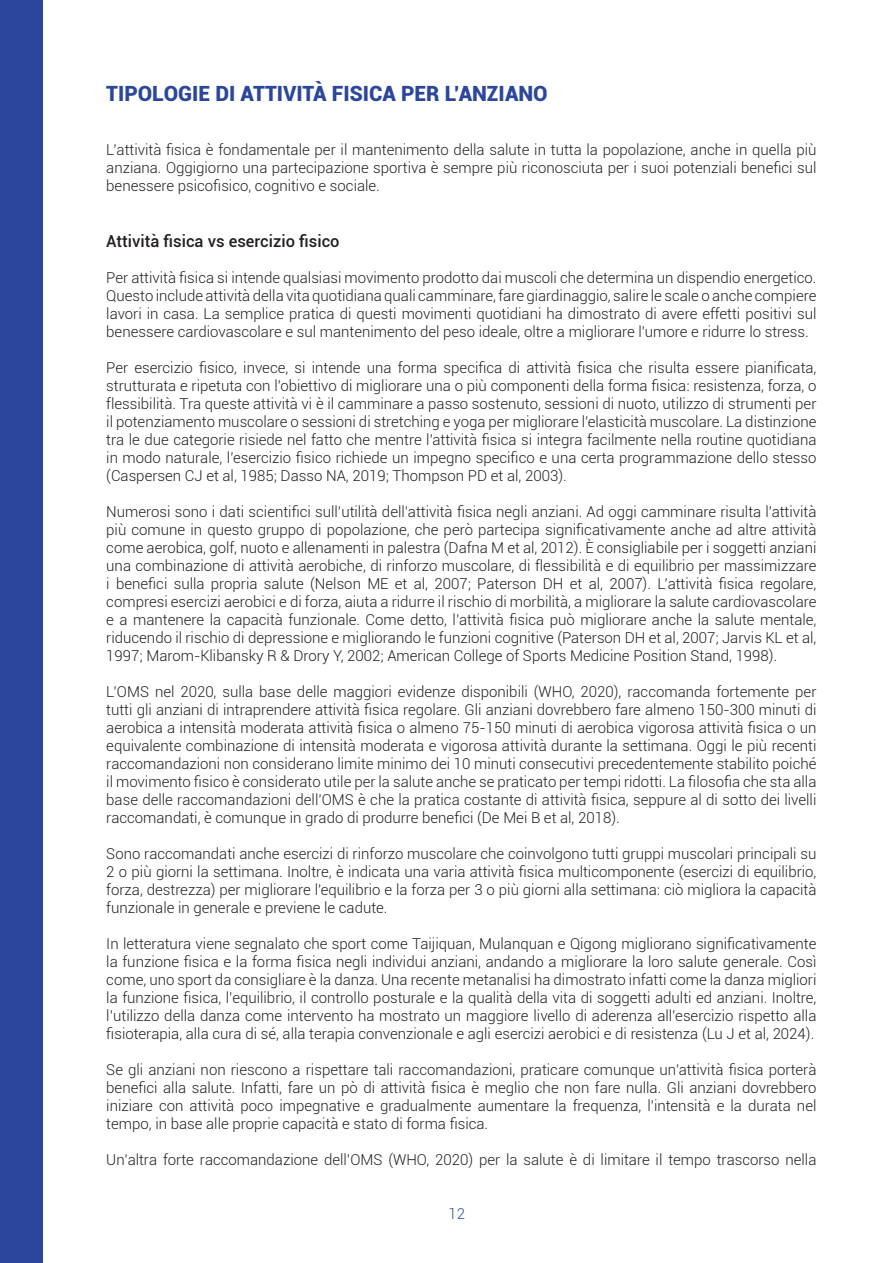
<style>
.page{position:relative;width:893px;height:1263px;background:#fff}
.page>*{position:absolute;margin:0;border:0;box-sizing:border-box;transform-origin:0 0}
.TITOLO_GRANDE_BLU{font:900 21px "Roboto";color:#2b469b}
.Sottotitoli{font:500 16.5px "Roboto";color:#231f20}
.t1{font:300 15px/18px "Roboto";color:#231f20;text-align:justify}
.t2{font:300 15px "Roboto";color:#31499a}
</style>
<div class="page">
<div style="left:0;top:0;width:43px;height:1263px;background:#2b469b"></div>
<p class="TITOLO_GRANDE_BLU" style="left:106px;top:78px;width:443px">TIPOLOGIE DI ATTIVITÀ FISICA PER L’ANZIANO</p>
<p class="t1" style="left:106px;top:140px;width:712px">L’attività fisica è fondamentale per il mantenimento della salute in tutta la popolazione, anche in quella più anziana. Oggigiorno una partecipazione sportiva è sempre più riconosciuta per i suoi potenziali benefici sul benessere psicofisico, cognitivo e sociale.</p>
<p class="Sottotitoli" style="left:106px;top:229px;width:235px">Attività fisica vs esercizio fisico</p>
<p class="t1" style="left:106px;top:268px;width:712px">Per attività fisica si intende qualsiasi movimento prodotto dai muscoli che determina un dispendio energetico.<br>Questo include attività della vita quotidiana quali camminare, fare giardinaggio, salire le scale o anche compiere lavori in casa. La semplice pratica di questi movimenti quotidiani ha dimostrato di avere effetti positivi sul benessere cardiovascolare e sul mantenimento del peso ideale, oltre a migliorare l'umore e ridurre lo stress.</p>
<p class="t1" style="left:106px;top:358px;width:712px">Per esercizio fisico, invece, si intende una forma specifica di attività fisica che risulta essere pianificata, strutturata e ripetuta con l'obiettivo di migliorare una o più componenti della forma fisica: resistenza, forza, o flessibilità. Tra queste attività vi è il camminare a passo sostenuto, sessioni di nuoto, utilizzo di strumenti per il potenziamento muscolare o sessioni di stretching e yoga per migliorare l'elasticità muscolare. La distinzione tra le due categorie risiede nel fatto che mentre l'attività fisica si integra facilmente nella routine quotidiana in modo naturale, l'esercizio fisico richiede un impegno specifico e una certa programmazione dello stesso (Caspersen CJ et al, 1985; Dasso NA, 2019; Thompson PD et al, 2003).</p>
<p class="t1" style="left:106px;top:502px;width:712px">Numerosi sono i dati scientifici sull’utilità dell’attività fisica negli anziani. Ad oggi camminare risulta l'attività più comune in questo gruppo di popolazione, che però partecipa significativamente anche ad altre attività come aerobica, golf, nuoto e allenamenti in palestra (Dafna M et al, 2012). È consigliabile per i soggetti anziani una combinazione di attività aerobiche, di rinforzo muscolare, di flessibilità e di equilibrio per massimizzare i benefici sulla propria salute (Nelson ME et al, 2007; Paterson DH et al, 2007). L’attività fisica regolare, compresi esercizi aerobici e di forza, aiuta a ridurre il rischio di morbilità, a migliorare la salute cardiovascolare e a mantenere la capacità funzionale. Come detto, l’attività fisica può migliorare anche la salute mentale, riducendo il rischio di depressione e migliorando le funzioni cognitive (Paterson DH et al, 2007; Jarvis KL et al, 1997; Marom-Klibansky R &amp; Drory Y, 2002; American College of Sports Medicine Position Stand, 1998).</p>
<p class="t1" style="left:106px;top:682px;width:712px">L’OMS nel 2020, sulla base delle maggiori evidenze disponibili (WHO, 2020), raccomanda fortemente per tutti gli anziani di intraprendere attività fisica regolare. Gli anziani dovrebbero fare almeno 150-300 minuti di aerobica a intensità moderata attività fisica o almeno 75-150 minuti di aerobica vigorosa attività fisica o un equivalente combinazione di intensità moderata e vigorosa attività durante la settimana. Oggi le più recenti raccomandazioni non considerano limite minimo dei 10 minuti consecutivi precedentemente stabilito poiché il movimento fisico è considerato utile per la salute anche se praticato per tempi ridotti. La filosofia che sta alla base delle raccomandazioni dell’OMS è che la pratica costante di attività fisica, seppure al di sotto dei livelli raccomandati, è comunque in grado di produrre benefici (De Mei B et al, 2018).</p>
<p class="t1" style="left:106px;top:844px;width:712px">Sono raccomandati anche esercizi di rinforzo muscolare che coinvolgono tutti gruppi muscolari principali su 2 o più giorni la settimana. Inoltre, è indicata una varia attività fisica multicomponente (esercizi di equilibrio, forza, destrezza) per migliorare l'equilibrio e la forza per 3 o più giorni alla settimana: ciò migliora la capacità funzionale in generale e previene le cadute.</p>
<p class="t1" style="left:106px;top:934px;width:712px">In letteratura viene segnalato che sport come Taijiquan, Mulanquan e Qigong migliorano significativamente la funzione fisica e la forma fisica negli individui anziani, andando a migliorare la loro salute generale. Così come, uno sport da consigliare è la danza. Una recente metanalisi ha dimostrato infatti come la danza migliori la funzione fisica, l’equilibrio, il controllo posturale e la qualità della vita di soggetti adulti ed anziani. Inoltre, l’utilizzo della danza come intervento ha mostrato un maggiore livello di aderenza all’esercizio rispetto alla fisioterapia, alla cura di sé, alla terapia convenzionale e agli esercizi aerobici e di resistenza (Lu J et al, 2024).</p>
<p class="t1" style="left:106px;top:1060px;width:712px">Se gli anziani non riescono a rispettare tali raccomandazioni, praticare comunque un'attività fisica porterà benefici alla salute. Infatti, fare un pò di attività fisica è meglio che non fare nulla. Gli anziani dovrebbero iniziare con attività poco impegnative e gradualmente aumentare la frequenza, l'intensità e la durata nel tempo, in base alle proprie capacità e stato di forma fisica.</p>
<p class="t1" style="left:106px;top:1150px;width:712px">Un’altra forte raccomandazione dell’OMS (WHO, 2020) per la salute è di limitare il tempo trascorso nella</p>
<p class="t2" style="left:448px;top:1203px;width:18px">12</p>
</div>
